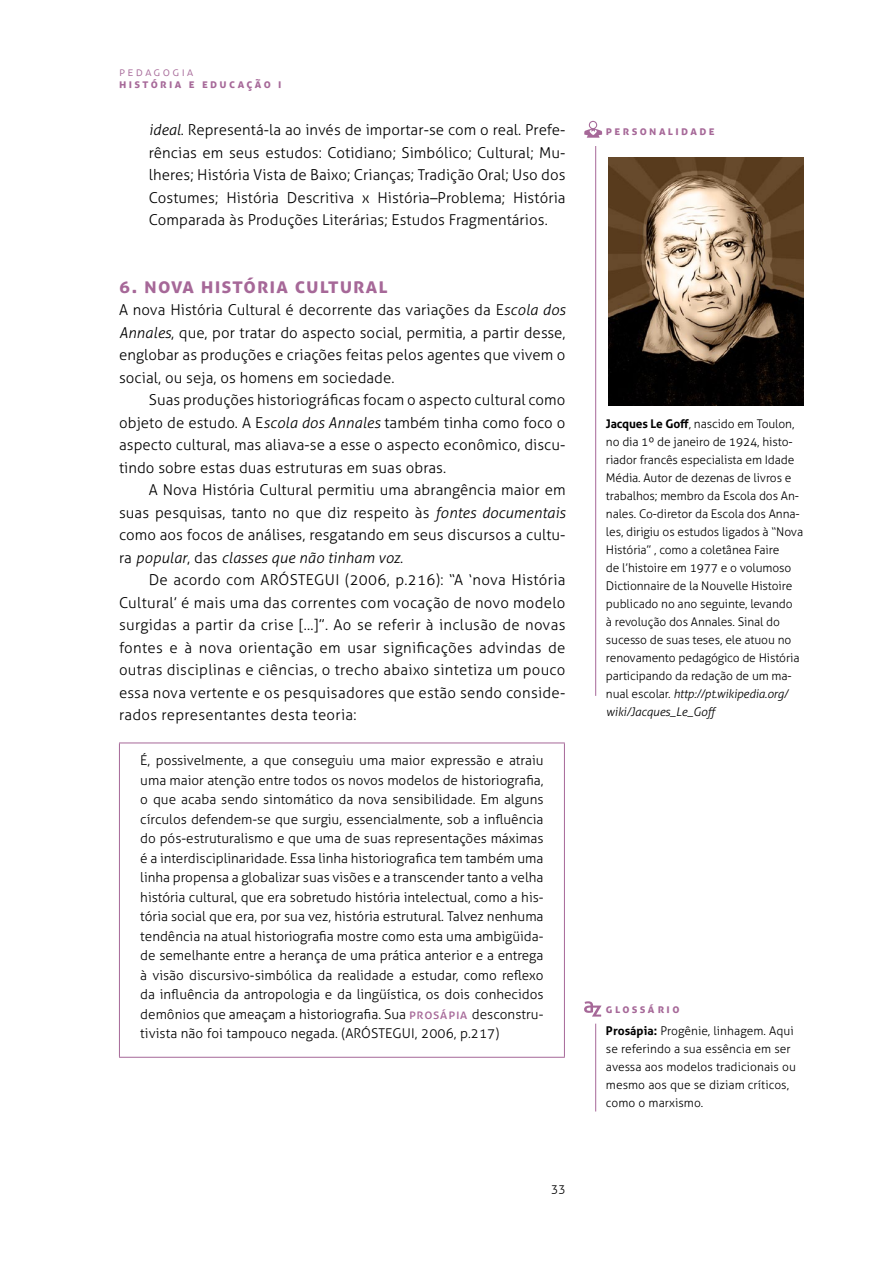
<style>
.page{position:relative;width:893px;height:1263px;background:#fff}
.page>*{position:absolute;margin:0;border:0;box-sizing:border-box;transform-origin:0 0}
.t1{font:700 21px "Aller";color:#a66898}
.t2{font:300 15px/22.5px "Aller";letter-spacing:.005em;color:#000;text-align:justify}
.t3{font:300 13.5px/19.5px "Aller";letter-spacing:.005em;color:#000;text-align:justify}
.t4{font:300 12px/18px "Aller";letter-spacing:-.01em;color:#000}
.t5{font:700 12px "Aller";letter-spacing:.2em;color:#a66898}
.t6{font:300 12px "Aller";color:#a66898}
.s1{font-style:italic}
.s2{font-weight:400;color:#a66898}
.s3{font-weight:700}
</style>
<div class="page">
<hr style="left:119px;top:742px;width:446px;height:1px;background:#a66898">
<hr style="left:119px;top:743px;width:1px;height:314px;background:#a66898">
<hr style="left:564px;top:743px;width:1px;height:314px;background:#a66898">
<hr style="left:119px;top:1057px;width:446px;height:1px;background:#a66898">
<svg style="left:584px;top:1001px;width:17px;height:15px"></svg>
<hr style="left:595px;top:1024px;width:1px;height:87px;background:#a66898">
<svg style="left:584px;top:121px;width:18px;height:17px"></svg>
<hr style="left:595px;top:146px;width:1px;height:550px;background:#a66898">
<img style="left:608px;top:157px;width:196px;height:248px">
<p class="t6" style="left:119px;top:65px;width:76px">pedagogia</p>
<p class="t5" style="left:119px;top:77px;width:164px">h istó ria e educação i</p>
<p class="t2" style="left:149px;top:118px;width:418px"><span class="s1">ideal</span>. Representá-la ao invés de importar-se com o real. Prefe&shy;rências em seus estudos: Cotidiano; Simbólico; Cultural; Mu&shy;lheres; História Vista de Baixo; Crianças; Tradição Oral; Uso dos Costumes; História Descritiva x História–Problema; História Comparada às Produções Literárias; Estudos Fragmentários.</p>
<h1 class="t1" style="left:119px;top:272px;width:270px">6. Nova História Cultural</h1>
<p class="t2" style="left:119px;top:298px;width:448px">A nova História Cultural é decorrente das variações da E<span class="s1">scola dos Annales</span>, que, por tratar do aspecto social, permitia, a partir desse, englobar as produções e criações feitas pelos agentes que vivem o social, ou seja, os homens em sociedade.</p>
<p class="t2" style="left:119px;top:388px;width:448px;text-indent:30px">Suas produções historiográficas focam o aspecto cultural como objeto de estudo. A E<span class="s1">scola dos Annales</span> também tinha como foco o aspecto cultural, mas aliava-se a esse o aspecto econômico, discu&shy;tindo sobre estas duas estruturas em suas obras.</p>
<p class="t2" style="left:119px;top:478px;width:448px;text-indent:30px">A Nova História Cultural permitiu uma abrangência maior em suas pesquisas, tanto no que diz respeito às <span class="s1">fontes documentais </span>como aos focos de análises, resgatando em seus discursos a cultu&shy;ra <span class="s1">popular</span>, das <span class="s1">classes que não tinham voz</span>.</p>
<p class="t2" style="left:119px;top:568px;width:448px;text-indent:30px">De acordo com ARÓSTEGUI (2006, p.216): “A ‘nova História Cultural’ é mais uma das correntes com vocação de novo modelo surgidas a partir da crise [...]”. Ao se referir à inclusão de novas fontes e à nova orientação em usar significações advindas de outras disciplinas e ciências, o trecho abaixo sintetiza um pouco essa nova vertente e os pesquisadores que estão sendo conside&shy;rados representantes desta teoria:</p>
<p class="t3" style="left:140px;top:750px;width:405px">É, possivelmente, a que conseguiu uma maior expressão e atraiu uma maior atenção entre todos os novos modelos de historiografia, o que acaba sendo sintomático da nova sensibilidade. Em alguns círculos defendem-se que surgiu, essencialmente, sob a influência do pós-estruturalismo e que uma de suas representações máximas é a interdisciplinaridade. Essa linha historiografica tem também uma linha propensa a globalizar suas visões e a transcender tanto a velha história cultural, que era sobretudo história intelectual, como a his&shy;tória social que era, por sua vez, história estrutural. Talvez nenhuma tendência na atual historiografia mostre como esta uma ambigüida&shy;de semelhante entre a herança de uma prática anterior e a entrega à visão discursivo-simbólica da realidade a estudar, como reflexo da influência da antropologia e da lingüística, os dois conhecidos demônios que ameaçam a historiografia. Sua <span class="s2">prosápia</span> desconstru&shy;tivista não foi tampouco negada. (ARÓSTEGUI, 2006, p.217)</p>
<p class="t4" style="left:551px;top:1179px;width:16px">33</p>
<p class="t5" style="left:606px;top:123px;width:109px">personalidade</p>
<p class="t4" style="left:606px;top:414px;width:199px"><span class="s3">Jacques Le Goff</span>, nascido em Toulon, no dia 1º de janeiro de 1924, histo&shy;riador francês especialista em Idade Média. Autor de dezenas de livros e trabalhos; membro da Escola dos An&shy;nales. Co-diretor da Escola dos Anna&shy;les, dirigiu os estudos ligados à “Nova História” , como a coletânea Faire<br>de l’histoire em 1977 e o volumoso Dictionnaire de la Nouvelle Histoire publicado no ano seguinte, levando<br>à revolução dos Annales. Sinal do sucesso de suas teses, ele atuou no renovamento pedagógico de História participando da redação de um ma&shy;nual escolar. <span class="s1">http://pt.wikipedia.org/ wiki/Jacques_Le_Goff</span></p>
<p class="t5" style="left:606px;top:1001px;width:75px">glossário</p>
<p class="t4" style="left:606px;top:1022px;width:192px"><span class="s3">Prosápia:</span> Progênie, linhagem. Aqui se referindo a sua essência em ser avessa aos modelos tradicionais ou mesmo aos que se diziam críticos, como o marxismo.</p>
</div>
